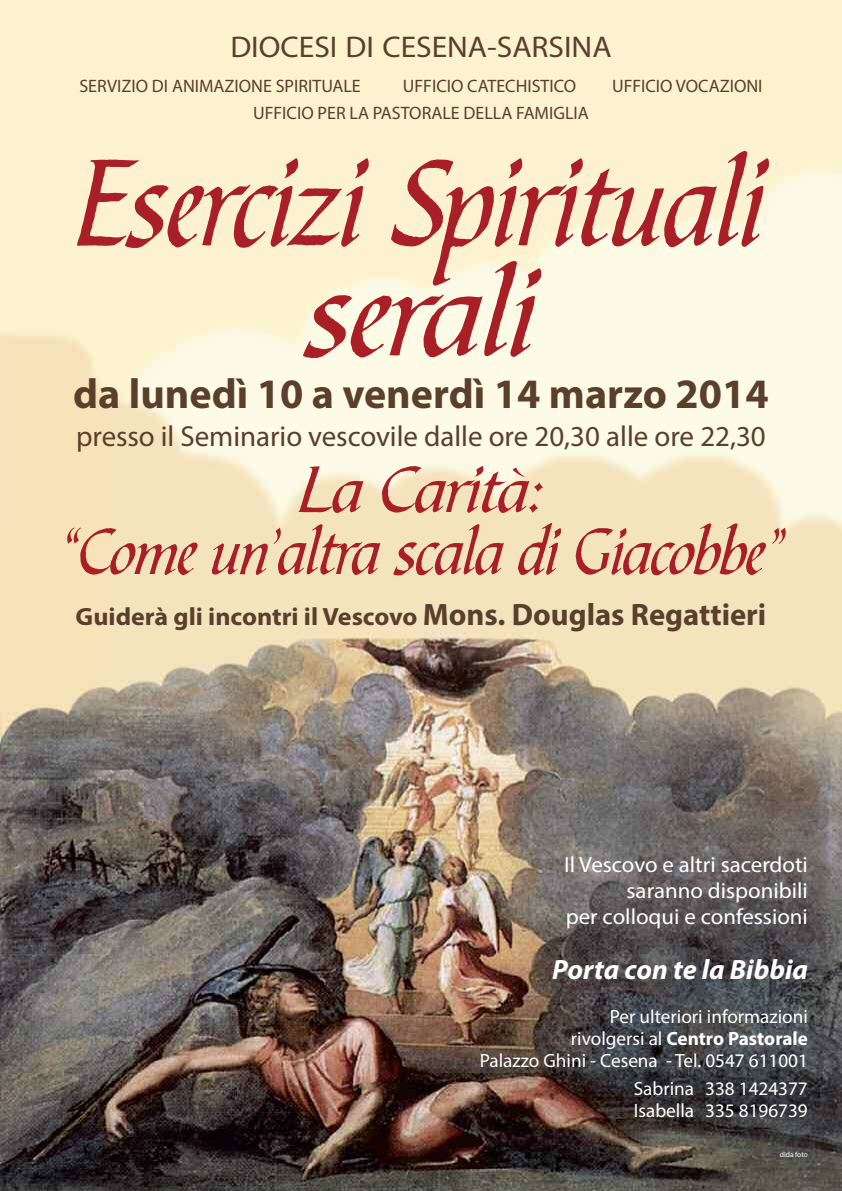
<style>
.page{position:relative;width:842px;height:1191px;background:#fff}
.page>*{position:absolute;margin:0;border:0;box-sizing:border-box;transform-origin:0 0}
.t1{font:129px/110px "Bible Script Plain";color:#a91f26;text-align:center;scale:.89 1}
.t2{font:68px/62px "Bible Script Plain";letter-spacing:-.01em;color:#a91f26;text-align:center}
.t3{font:700 42px "Myriad Pro";color:#5a3f2c}
.t4{font:30px "Myriad Pro";color:#5a3f2c;scale:1.05 1}
.t5{font:29px "Myriad Pro";color:#5a3f2c}
.t6{font:italic 700 28px "Myriad Pro";color:#fff}
.t7{font:700 25px "Myriad Pro";color:#5a3f2c;scale:1.04 1}
.t8{font:22px/26px "Myriad Pro";color:#fff;text-align:right;scale:1.04 1}
.t9{font:19.2px/22px "Myriad Pro";color:#fff;text-align:right}
.t10{font:18px "Myriad Pro";color:#5a3f2c}
.t11{font:7.5px "Myriad Pro";color:#fff}
.s1{font-size:31px}
.s2{font-weight:700}
</style>
<div class="page">
<img style="left:0;top:0;width:842px;height:1190px">
<h3 class="t4" style="left:230px;top:35px;width:365px">DIOCESI DI CESENA-SARSINA</h3>
<p class="t10" style="left:79px;top:79px;width:283px">SERVIZIO DI ANIMAZIONE SPIRITUALE</p>
<p class="t10" style="left:403px;top:79px;width:175px">UFFICIO CATECHISTICO</p>
<p class="t10" style="left:612px;top:79px;width:152px">UFFICIO VOCAZIONI</p>
<p class="t10" style="left:253px;top:106px;width:337px">UFFICIO PER LA PASTORALE DELLA FAMIGLIA</p>
<h1 class="t1" style="left:78px;top:137px;width:772px">Esercizi Spirituali serali</h1>
<h3 class="t3" style="left:73px;top:378px;width:697px">da lunedì 10 a venerdì 14 marzo 2014</h3>
<h3 class="t5" style="left:76px;top:426px;width:691px">presso il Seminario vescovile dalle ore 20,30 alle ore 22,30</h3>
<h2 class="t2" style="left:59px;top:453px;width:726px">La Carità:<br>“Come un’altra scala di Giacobbe”</h2>
<h3 class="t7" style="left:76px;top:607px;width:666px">Guiderà gli incontri il Vescovo <span class="s1">Mons. Douglas Regattieri</span></h3>
<p class="t8" style="left:564px;top:853px;width:236px">Il Vescovo e altri sacerdoti saranno disponibili<br>per colloqui e confessioni</p>
<h3 class="t6" style="left:552px;top:958px;width:257px">Porta con te la Bibbia</h3>
<p class="t9" style="left:480px;top:1007px;width:330px">Per ulteriori informazioni<br>rivolgersi al <span class="s2">Centro Pastorale<br></span>Palazzo Ghini - Cesena - Tel. 0547 611001</p>
<p class="t9" style="left:634px;top:1079px;width:176px;text-align:left">Sabrina 338 1424377<br>Isabella 335 8196739</p>
<p class="t11" style="left:780px;top:1151px;width:30px">dida foto</p>
</div>
